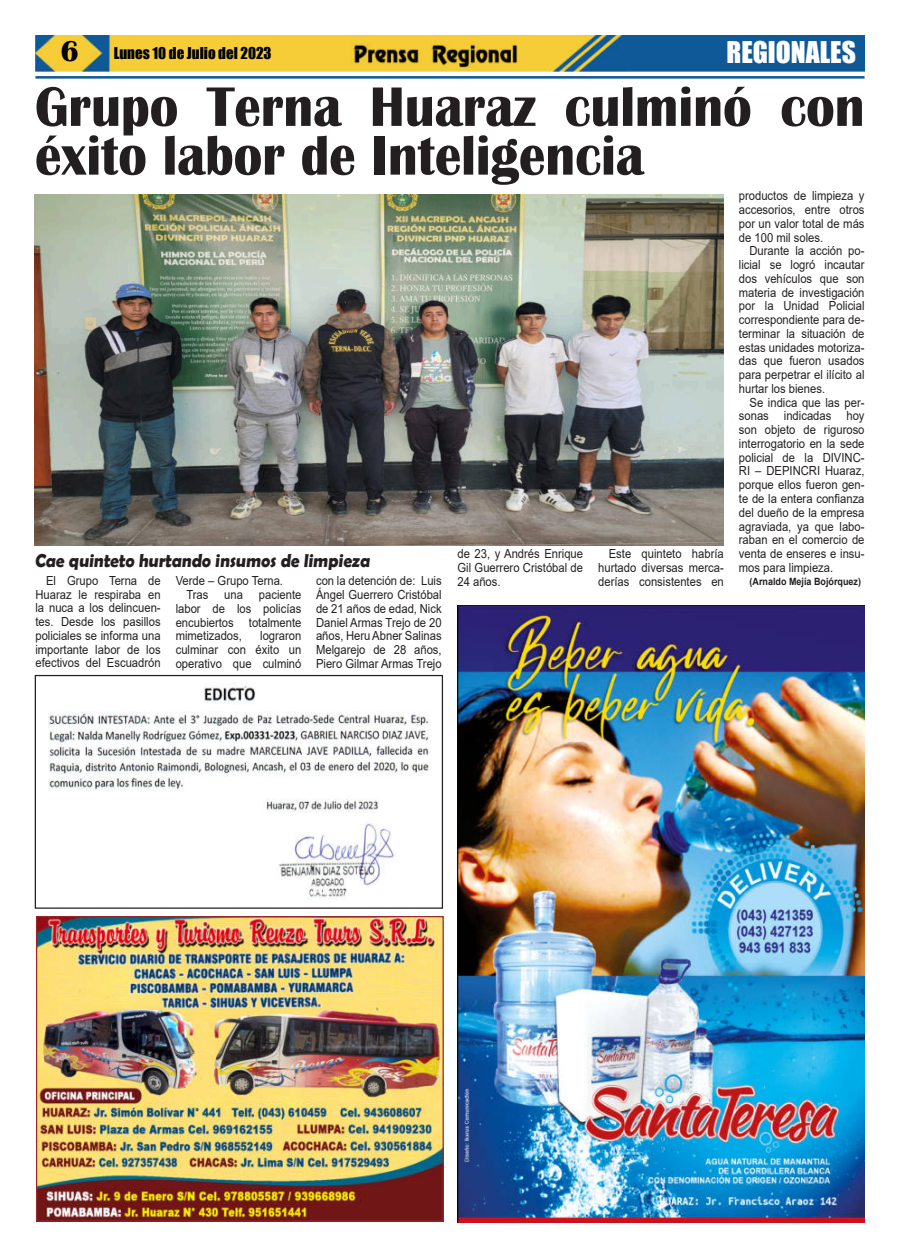
<style>
.page{position:relative;width:900px;height:1258px;background:#fff}
.page>*{position:absolute;margin:0;border:0;box-sizing:border-box;transform-origin:0 0}
.t1{font:700 57.62px/48.8px "Britannic";color:#231f20;scale:.92 1}
.t2{font:27.5px "Impact";color:#fff}
.t3{font:700 18.75px "Berlin Sans FB Demi";color:#231f20;scale:.92 1}
.t4{font:15px "Impact";color:#000}
.t5{font:12.5px/13.8px "Arial";color:#231f20;text-align:justify;scale:.9 1}
.t6{font:700 10px "Arial";color:#231f20;scale:.9 1}
.s1{font-family:"Britannic";font-weight:700;font-size:30px}
</style>
<div class="page">
<img style="left:35px;top:35px;width:830px;height:36px">
<hr style="left:35px;top:76px;width:830px;height:3px;background:#0f5998">
<img style="left:351px;top:41px;width:169px;height:27px">
<img style="left:38px;top:918px;width:404px;height:302px">
<div style="left:36px;top:916px;width:408px;height:306px;border:1px solid #9b2529"></div>
<img style="left:457px;top:606px;width:407px;height:616px">
<img style="left:48px;top:685px;width:383px;height:215px">
<div style="left:35px;top:675px;width:408px;height:234px;border:1px solid #231f20"></div>
<img style="left:35px;top:195px;width:689px;height:351px">
<p class="t4" style="left:61px;top:45px;width:212px"><span class="s1">6</span> Lunes 10 de Julio del 2023</p>
<h2 class="t2" style="left:727px;top:37px;width:131px">REGIONALES</h2>
<h1 class="t1" style="left:35px;top:87px;width:903px">Grupo Terna Huaraz culminó con éxito labor de Inteligencia</h1>
<h3 class="t3" style="left:35px;top:550px;width:368px">Cae quinteto hurtando insumos de limpieza</h3>
<p class="t5" style="left:457px;top:548px;width:141px">de 23, y Andrés Enrique Gil Guerrero Cristóbal de 24 años.</p>
<p class="t5" style="left:598px;top:548px;width:141px;text-indent:11px">Este quinteto habría hurtado diversas merca&shy;derías consistentes en</p>
<p class="t5" style="left:35px;top:575px;width:141px;text-indent:11px">El Grupo Terna de Huaraz le respiraba en la nuca a los delincuen&shy;tes. Desde los pasillos policiales se informa una importante labor de los efectivos del Escuadrón</p>
<p class="t5" style="left:186px;top:575px;width:109px;text-indent:-11px">Verde – Grupo Terna.<br>Tras</p>
<p class="t5" style="left:316px;top:575px;width:141px">con la detención de: Luis Ángel Guerrero Cristóbal de 21 años de edad, Nick Daniel Armas Trejo de 20 años, Heru Abner Salinas Melgarejo de 28 años, Piero Gilmar Armas Trejo</p>
<p class="t5" style="left:176px;top:589px;width:141px;text-indent:83px">paciente labor de los policías encubiertos totalmente mimetizados,</p>
<p class="t5" style="left:224px;top:589px;width:22px">una</p>
<p class="t5" style="left:176px;top:630px;width:141px;text-indent:84px">lograron culminar con éxito un operativo que culminó</p>
<p class="t5" style="left:739px;top:190px;width:141px">productos de limpieza y accesorios, entre otros por un valor total de más de 100 mil soles.</p>
<p class="t5" style="left:739px;top:245px;width:141px;text-indent:11px">Durante la acción po&shy;licial se logró incautar dos vehículos que son materia de investigación por la Unidad Policial correspondiente para de&shy;terminar la situación de estas unidades motoriza&shy;das que fueron usados para perpetrar el ilícito al hurtar los bienes.</p>
<p class="t5" style="left:739px;top:397px;width:141px;text-indent:11px">Se indica que las per&shy;sonas indicadas hoy son objeto de riguroso interrogatorio en la sede policial de la DIVINC-RI – DEPINCRI Huaraz, porque ellos fueron gen&shy;te de la entera confianza del dueño de la empresa agraviada, ya que labo&shy;raban en el comercio de venta de enseres e insu&shy;mos para limpieza.</p>
<p class="t6" style="left:750px;top:578px;width:125px">(Arnaldo Mejía Bojórquez)</p>
</div>
